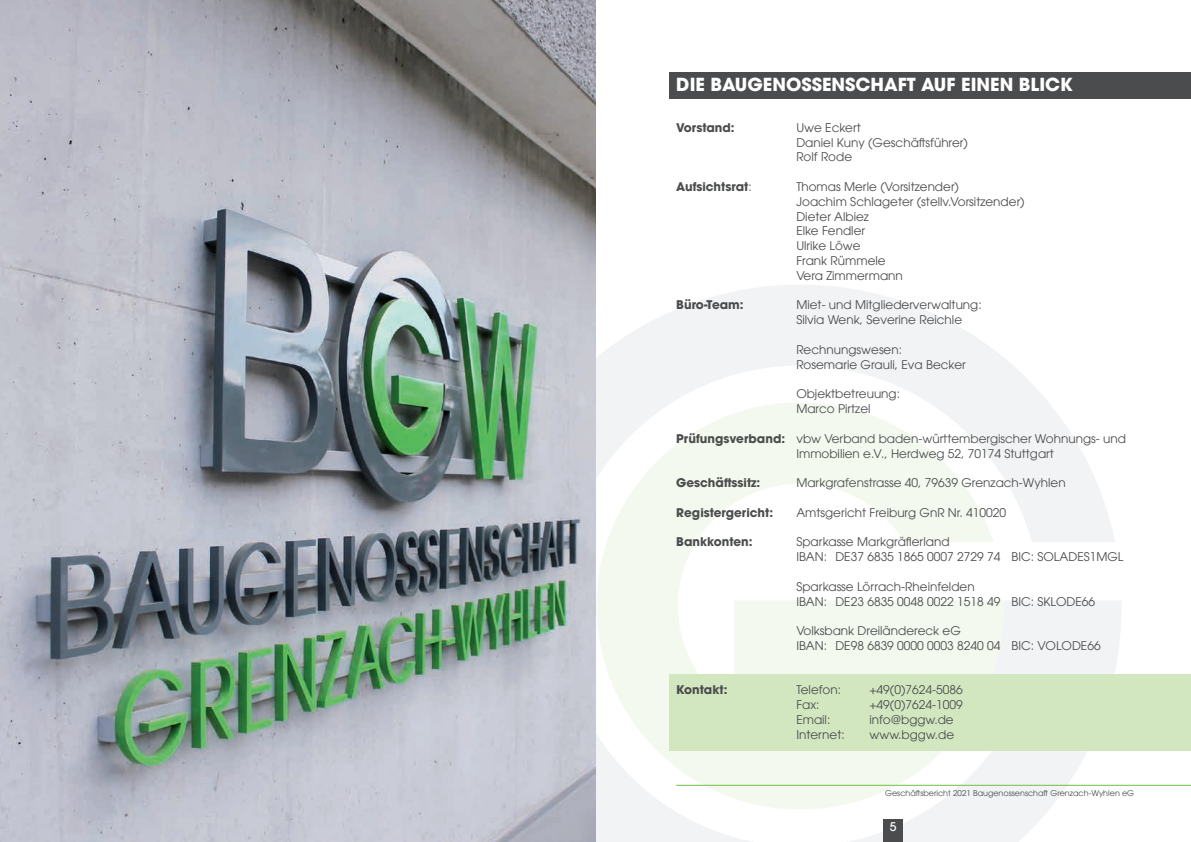
<style>
.page{position:relative;width:1191px;height:842px;background:#fff}
.page>*{position:absolute;margin:0;border:0;box-sizing:border-box;transform-origin:0 0}
.t1{font:700 18px "ITC Avant Garde W1 G";color:#fff}
.t2{font:12px/14.8px "ITC Avant Garde W1 G";color:#4b4c4d}
.t3{font:700 12px "ITC Avant Garde W1 G";color:#4b4c4d}
.t4{font:500 12px "ITC Avant Garde W1 G";color:#fff}
.t5{font:8px "ITC Avant Garde W1 G";color:#4b4c4d}
.s1{font-weight:400}
.s2{font-weight:700}
</style>
<div class="page">
<svg style="left:595px;top:285px;width:526px;height:557px;fill:#f2f3f4"></svg>
<svg style="left:596px;top:402px;width:407px;height:407px;fill:#f3f9ef"></svg>
<hr style="left:676px;top:785px;width:515px;height:1px;background:#71bf44">
<div style="left:883px;top:819px;width:20px;height:23px;background:#4b4c4d"></div>
<div style="left:670px;top:674px;width:521px;height:76px;background:#d2e7c0"></div>
<div style="left:669px;top:72px;width:522px;height:27px;background:#4b4c4d"></div>
<img style="left:0;top:0;width:595px;height:842px">
<h1 class="t1" style="left:676px;top:72px;width:398px">DIE BAUGENOSSENSCHAFT AUF EINEN BLICK</h1>
<p class="t3" style="left:676px;top:119px;width:60px">Vorstand:</p>
<p class="t2" style="left:796px;top:120px;width:173px">Uwe Eckert<br>Daniel Kuny (Geschäftsführer)<br>Rolf Rode</p>
<p class="t3" style="left:676px;top:179px;width:77px">Aufsichtsrat<span class="s1">:</span></p>
<p class="t2" style="left:796px;top:179px;width:230px">Thomas Merle (Vorsitzender)<br>Joachim Schlageter (stellv.Vorsitzender)<br>Dieter Albiez<br>Elke Fendler<br>Ulrike Löwe<br>Frank Rümmele<br>Vera Zimmermann</p>
<p class="t3" style="left:676px;top:297px;width:69px">Büro-Team:</p>
<p class="t2" style="left:796px;top:298px;width:187px">Miet- und Mitgliederverwaltung:<br>Silvia Wenk, Severine Reichle</p>
<p class="t2" style="left:796px;top:342px;width:171px">Rechnungswesen:<br>Rosemarie Grauli, Eva Becker</p>
<p class="t2" style="left:796px;top:386px;width:105px">Objektbetreuung:<br>Marco Pirtzel</p>
<p class="t2" style="left:796px;top:431px;width:331px;text-indent:-120px"><span class="s2">Prüfungsverband:</span> vbw Verband baden-württembergischer Wohnungs- und<br>Immobilien e.V., Herdweg 52, 70174 Stuttgart</p>
<p class="t3" style="left:676px;top:475px;width:85px">Geschäftssitz:</p>
<p class="t2" style="left:796px;top:475px;width:271px">Markgrafenstrasse 40, 79639 Grenzach-Wyhlen</p>
<p class="t3" style="left:676px;top:504px;width:98px">Registergericht:</p>
<p class="t2" style="left:796px;top:505px;width:211px">Amtsgericht Freiburg GnR Nr. 410020</p>
<p class="t3" style="left:676px;top:534px;width:78px">Bankkonten:</p>
<p class="t2" style="left:796px;top:534px;width:328px">Sparkasse Markgräflerland<br>IBAN: DE37 6835 1865 0007 2729 74 BIC: SOLADES1MGL</p>
<p class="t2" style="left:796px;top:579px;width:300px">Sparkasse Lörrach-Rheinfelden<br>IBAN: DE23 6835 0048 0022 1518 49 BIC: SKLODE66</p>
<p class="t2" style="left:796px;top:623px;width:306px">Volksbank Dreiländereck eG<br>IBAN: DE98 6839 0000 0003 8240 04 BIC: VOLODE66</p>
<p class="t3" style="left:676px;top:682px;width:53px">Kontakt:</p>
<p class="t2" style="left:796px;top:682px;width:46px">Telefon:</p>
<p class="t2" style="left:869px;top:682px;width:95px">+49(0)7624-5086</p>
<p class="t2" style="left:796px;top:697px;width:25px">Fax:</p>
<p class="t2" style="left:869px;top:697px;width:95px">+49(0)7624-1009</p>
<p class="t2" style="left:796px;top:712px;width:36px">Email:</p>
<p class="t2" style="left:869px;top:712px;width:86px">info@bggw.de</p>
<p class="t2" style="left:796px;top:727px;width:50px">Internet:</p>
<p class="t2" style="left:869px;top:727px;width:86px">www.bggw.de</p>
<p class="t5" style="left:885px;top:788px;width:251px">Geschäftsbericht 2021 Baugenossenschaft Grenzach-Wyhlen eG</p>
<p class="t4" style="left:890px;top:819px;width:8px">5</p>
</div>
